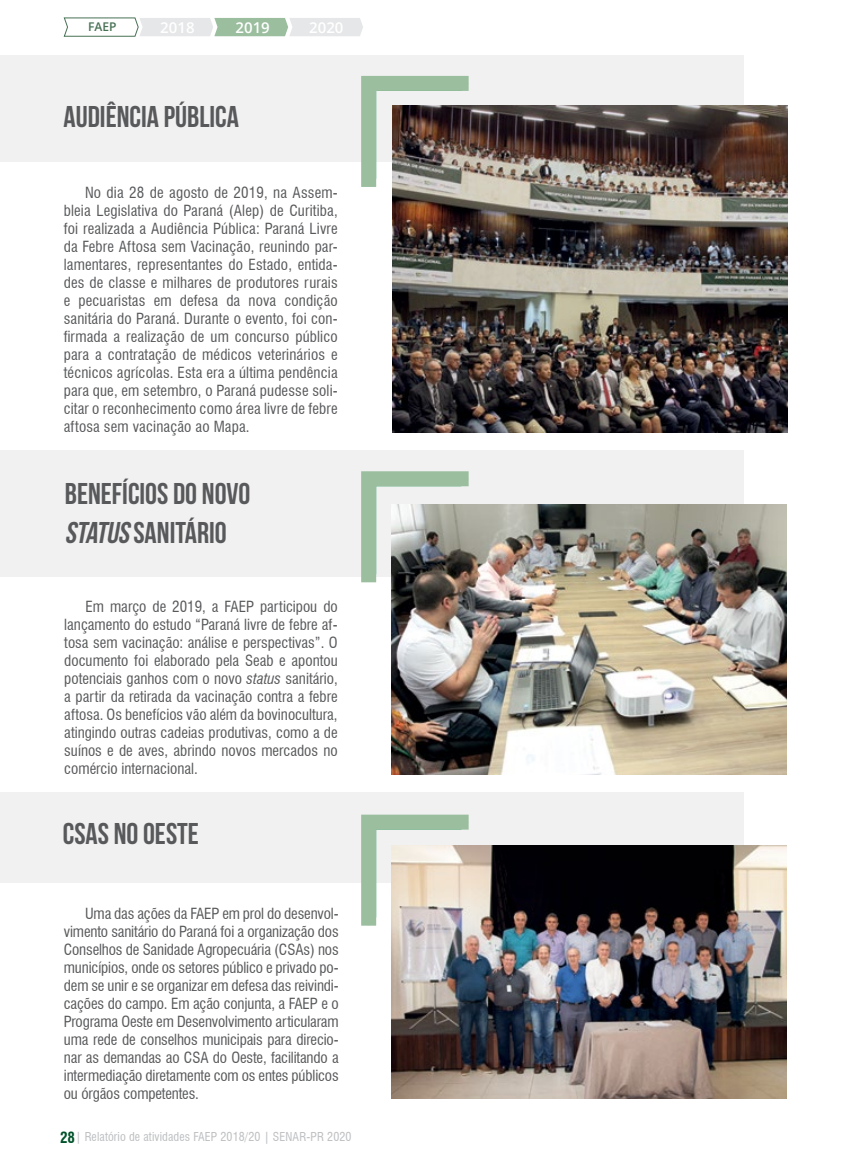
<style>
.page{position:relative;width:851px;height:1170px;background:#fff}
.page>*{position:absolute;margin:0;border:0;box-sizing:border-box;transform-origin:0 0}
.t1{font:700 30px/39px "Bebas Neue";color:#58595b}
.t2{font:condensed 15px/18px "Swiss 721 BT";color:#58595b;text-align:justify}
.t3{font:600 15px "Open Sans";color:#fff}
.t4{font:condensed 12px "Swiss 721 BT";letter-spacing:.01em;color:#bcbec0}
.t5{font:600 12px "Open Sans";color:#477154}
.s1{font-style:italic}
.s2{font-weight:700;font-size:15px;color:#00522a}
</style>
<div class="page">
<div style="left:0;top:792px;width:742px;height:90px;background:#f1f1f2"></div>
<div style="left:0;top:56px;width:742px;height:106px;background:#f1f1f2"></div>
<div style="left:0;top:450px;width:742px;height:126px;background:#f1f1f2"></div>
<img style="left:392px;top:845px;width:394px;height:253px">
<svg style="left:353px;top:814px;width:130px;height:126px"></svg>
<img style="left:392px;top:504px;width:394px;height:270px">
<svg style="left:353px;top:471px;width:130px;height:126px"></svg>
<img style="left:392px;top:105px;width:395px;height:327px">
<img style="left:361px;top:76px;width:122px;height:126px">
<svg style="left:63px;top:17px;width:300px;height:20px"></svg>
<p class="t5" style="left:88px;top:19px;width:30px">FAEP</p>
<p class="t3" style="left:160px;top:17px;width:36px">2018</p>
<p class="t3" style="left:235px;top:17px;width:36px">2019</p>
<p class="t3" style="left:309px;top:17px;width:36px">2020</p>
<h1 class="t1" style="left:64px;top:96px;width:177px">AUDIÊNCIA PÚBLICA</h1>
<p class="t2" style="left:64px;top:184px;width:275px;text-indent:21px">No dia 28 de agosto de 2019, na Assem&shy;bleia Legislativa do Paraná (Alep) de Curitiba, foi realizada a Audiência Pública: Paraná Livre da Febre Aftosa sem Vacinação, reunindo par&shy;lamentares, representantes do Estado, entida&shy;des de classe e milhares de produtores rurais e pecuaristas em defesa da nova condição sanitária do Paraná. Durante o evento, foi con&shy;firmada a realização de um concurso público para a contratação de médicos veterinários e técnicos agrícolas. Esta era a última pendência para que, em setembro, o Paraná pudesse soli&shy;citar o reconhecimento como área livre de febre aftosa sem vacinação ao Mapa.</p>
<h1 class="t1" style="left:65px;top:474px;width:187px">BENEFÍCIOS DO NOVO<br><span class="s1">STATUS</span>SANITÁRIO</h1>
<p class="t2" style="left:64px;top:598px;width:275px;text-indent:21px">Em março de 2019, a FAEP participou do lançamento do estudo “Paraná livre de febre af&shy;tosa sem vacinação: análise e perspectivas”. O documento foi elaborado pela Seab e apontou potenciais ganhos com o novo <span class="s1">status</span> sanitário, a partir da retirada da vacinação contra a febre aftosa. Os benefícios vão além da bovinocultura, atingindo outras cadeias produtivas, como a de suínos e de aves, abrindo novos mercados no comércio internacional.</p>
<h1 class="t1" style="left:63px;top:813px;width:138px">CSAS NO OESTE</h1>
<p class="t2" style="left:64px;top:904px;width:276px;text-indent:21px">Uma das ações da FAEP em prol do desenvol&shy;vimento sanitário do Paraná foi a organização dos Conselhos de Sanidade Agropecuária (CSAs) nos municípios, onde os setores público e privado po&shy;dem se unir e se organizar em defesa das reivindi&shy;cações do campo. Em ação conjunta, a FAEP e o Programa Oeste em Desenvolvimento articularam uma rede de conselhos municipais para direcio&shy;nar as demandas ao CSA do Oeste, facilitando a intermediação diretamente com os entes públicos ou órgãos competentes.</p>
<p class="t4" style="left:60px;top:1128px;width:293px"><span class="s2">28</span>| Relatório de atividades FAEP 2018/20 | SENAR-PR 2020</p>
</div>
